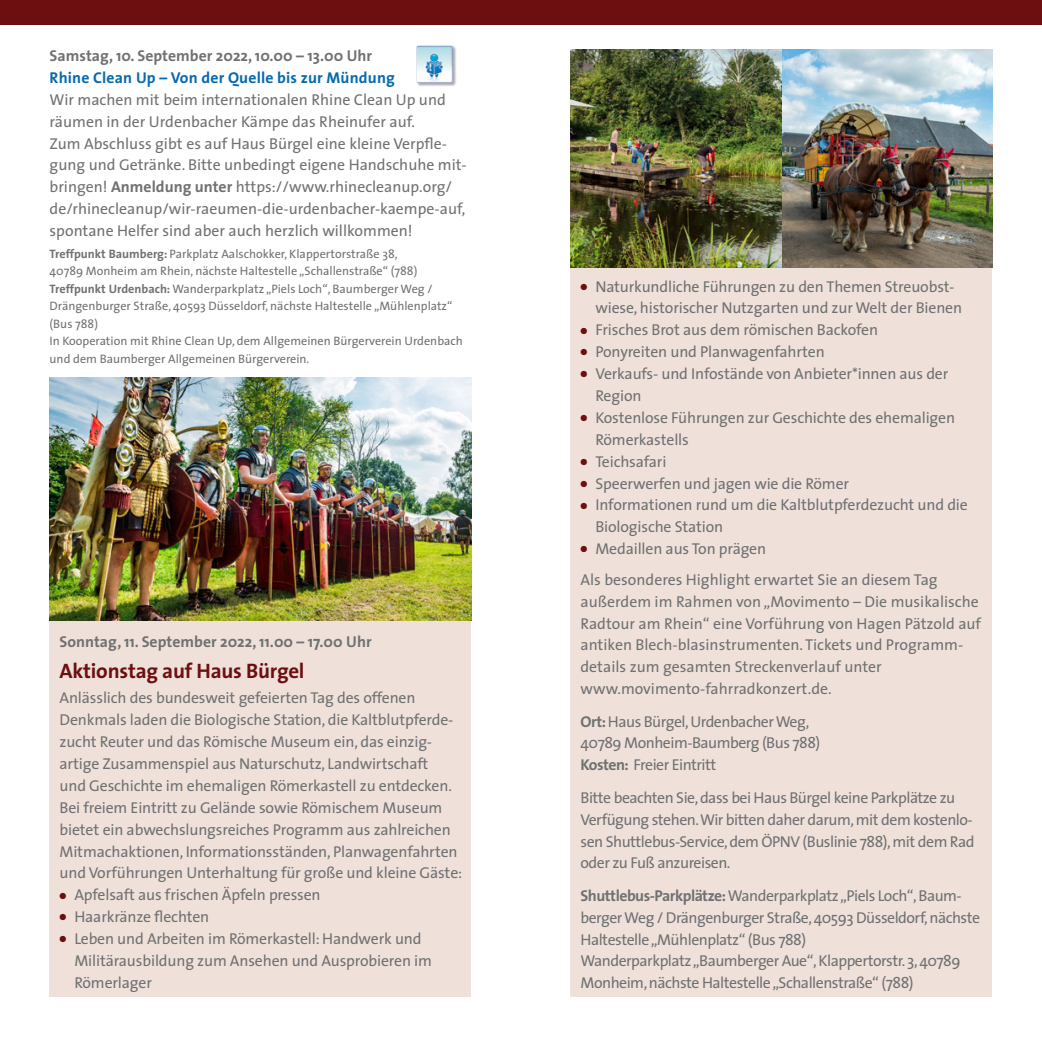
<style>
.page{position:relative;width:1042px;height:1042px;background:#fff}
.page>*{position:absolute;margin:0;border:0;box-sizing:border-box;transform-origin:0 0}
.t1{font:700 21px "The Sans";letter-spacing:-.01em;color:#6d0f11}
.t2{font:15.75px/21.9px "The Sans";letter-spacing:-.01em;color:#707172}
.t3{font:15.75px/21.9px "The Sans";letter-spacing:-.03em;color:#707172}
.t4{font:700 15.75px "The Sans";color:#707172}
.t5{font:700 15.75px "The Sans";letter-spacing:.01em;color:#066aaf}
.t6{font:12.25px/17.5px "The Sans";color:#707172}
.s1{font-weight:700}
.s2{color:#6d0f11}
</style>
<div class="page">
<div style="left:416px;top:45px;width:40px;height:41px;background:#000;opacity:.35"></div>
<img style="left:417px;top:45px;width:36px;height:38px">
<div style="left:0;top:0;width:1042px;height:25px;background:#6d0f11"></div>
<div style="left:570px;top:50px;width:422px;height:947px;background:#efe1da"></div>
<div style="left:50px;top:377px;width:421px;height:619px;background:#efe1da"></div>
<img style="left:781px;top:50px;width:211px;height:218px">
<img style="left:570px;top:50px;width:211px;height:218px">
<img style="left:50px;top:377px;width:421px;height:243px">
<p class="t4" style="left:50px;top:42px;width:324px">Samstag, 10. September 2022, 10.00 – 13.00 Uhr</p>
<p class="t5" style="left:50px;top:64px;width:347px">Rhine Clean Up – Von der Quelle bis zur Mündung</p>
<p class="t2" style="left:50px;top:88px;width:418px">Wir machen mit beim internationalen Rhine Clean Up und räumen in der Urdenbacher Kämpe das Rheinufer auf.<br>Zum Abschluss gibt es auf Haus Bürgel eine kleine Verpfle&shy;gung und Getränke. Bitte unbedingt eigene Handschuhe mit&shy;bringen! <span class="s1">Anmeldung unter</span> https://www.rhinecleanup.org/ de/rhinecleanup/wir-raeumen-die-urdenbacher-kaempe-auf, spontane Helfer sind aber auch herzlich willkommen!</p>
<p class="t6" style="left:50px;top:245px;width:415px"><span class="s1">Treffpunkt Baumberg:</span> Parkplatz Aalschokker, Klappertorstraße 38,<br>40789 Monheim am Rhein, nächste Haltestelle „Schallenstraße“ (788)<br><span class="s1">Treffpunkt Urdenbach:</span> Wanderparkplatz „Piels Loch“, Baumberger Weg / Drängenburger Straße, 40593 Düsseldorf, nächste Haltestelle „Mühlenplatz“ (Bus 788)<br>In Kooperation mit Rhine Clean Up, dem Allgemeinen Bürgerverein Urdenbach und dem Baumberger Allgemeinen Bürgerverein.</p>
<p class="t4" style="left:60px;top:628px;width:314px">Sonntag, 11. September 2022, 11.00 – 17.00 Uhr</p>
<h1 class="t1" style="left:60px;top:653px;width:246px">Aktionstag auf Haus Bürgel</h1>
<p class="t2" style="left:60px;top:687px;width:404px">Anlässlich des bundesweit gefeierten Tag des offenen Denkmals laden die Biologische Station, die Kaltblutpferde&shy;zucht Reuter und das Römische Museum ein, das einzig&shy;artige Zusammenspiel aus Naturschutz, Landwirtschaft<br>und Geschichte im ehemaligen Römerkastell zu entdecken.<br>Bei freiem Eintritt zu Gelände sowie Römischem Museum bietet ein abwechslungsreiches Programm aus zahlreichen Mitmachaktionen, Informationsständen, Planwagenfahrten und Vorführungen Unterhaltung für große und kleine Gäste:</p>
<p class="t2" style="left:60px;top:883px;width:263px"><span class="s2">●</span> Apfelsaft aus frischen Äpfeln pressen</p>
<p class="t2" style="left:60px;top:905px;width:151px"><span class="s2">●</span> Haarkränze flechten</p>
<p class="t2" style="left:74px;top:927px;width:359px;text-indent:-15px"><span class="s2">●</span> Leben und Arbeiten im Römerkastell: Handwerk und<br>Militärausbildung zum Ansehen und Ausprobieren im<br>Römerlager</p>
<p class="t2" style="left:595px;top:275px;width:368px;text-indent:-15px"><span class="s2">●</span> Naturkundliche Führungen zu den Themen Streuobst&shy;wiese, historischer Nutzgarten und zur Welt der Bienen</p>
<p class="t2" style="left:580px;top:319px;width:299px"><span class="s2">●</span> Frisches Brot aus dem römischen Backofen</p>
<p class="t2" style="left:580px;top:340px;width:246px"><span class="s2">●</span> Ponyreiten und Planwagenfahrten</p>
<p class="t2" style="left:595px;top:362px;width:354px;text-indent:-15px"><span class="s2">●</span> Verkaufs- und Infostände von Anbieter*innen aus der<br>Region</p>
<p class="t2" style="left:595px;top:406px;width:361px;text-indent:-15px"><span class="s2">●</span> Kostenlose Führungen zur Geschichte des ehemaligen<br>Römerkastells</p>
<p class="t2" style="left:580px;top:450px;width:87px"><span class="s2">●</span> Teichsafari</p>
<p class="t2" style="left:580px;top:472px;width:270px"><span class="s2">●</span> Speerwerfen und jagen wie die Römer</p>
<p class="t2" style="left:595px;top:494px;width:374px;text-indent:-15px"><span class="s2">●</span> Informationen rund um die Kaltblutpferdezucht und die<br>Biologische Station</p>
<p class="t2" style="left:580px;top:533px;width:359px;line-height:30.6px"><span class="s2">●</span> Medaillen aus Ton prägen<br>Als besonderes Highlight erwartet Sie an diesem Tag</p>
<p class="t2" style="left:580px;top:590px;width:402px">außerdem im Rahmen von „Movimento – Die musikalische Radtour am Rhein“ eine Vorführung von Hagen Pätzold auf antiken Blech-blasinstrumenten. Tickets und Programm&shy;details zum gesamten Streckenverlauf unter www.movimento-fahrradkonzert.de.</p>
<p class="t3" style="left:580px;top:710px;width:241px"><span class="s1">Ort:</span> Haus Bürgel, Urdenbacher Weg,<br>40789 Monheim-Baumberg (Bus 788)<br><span class="s1">Kosten:</span> Freier Eintritt</p>
<p class="t3" style="left:580px;top:786px;width:395px">Bitte beachten Sie, dass bei Haus Bürgel keine Parkplätze zu Verfügung stehen. Wir bitten daher darum, mit dem kostenlo&shy;sen Shuttlebus-Service, dem ÖPNV (Buslinie 788), mit dem Rad oder zu Fuß anzureisen.</p>
<p class="t3" style="left:580px;top:884px;width:401px"><span class="s1">Shuttlebus-Parkplätze:</span> Wanderparkplatz „Piels Loch“, Baum&shy;berger Weg / Drängenburger Straße, 40593 Düsseldorf, nächste Haltestelle „Mühlenplatz“ (Bus 788)<br>Wanderparkplatz „Baumberger Aue“, Klappertorstr. 3, 40789<br>Monheim, nächste Haltestelle „Schallenstraße“ (788)</p>
</div>
